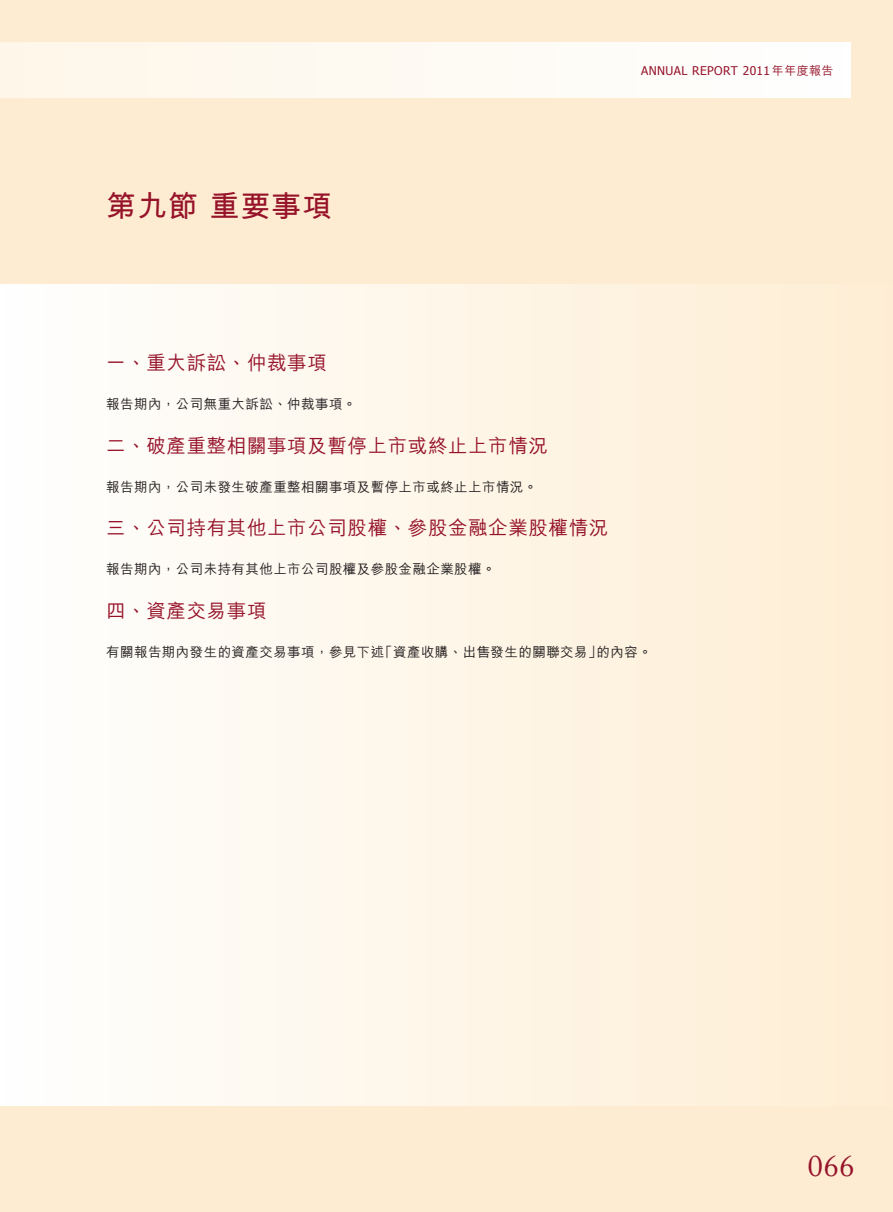
<style>
.page{position:relative;width:893px;height:1212px;background:#feecd2}
.page>*{position:absolute;margin:0;border:0;box-sizing:border-box;transform-origin:0 0}
.t1{font:700 30px "M Hei HK";letter-spacing:.03em;color:#96132a}
.t2{font:30px "Adobe Caslon";color:#96132a}
.t3{font:500 19.5px "M Hei HK";letter-spacing:.03em;color:#96132a}
.t4{font:500 13.5px "M Hei HK";letter-spacing:.03em;color:#231f20}
.t5{font:12px "Tahoma";letter-spacing:.03em;color:#96132a}
.s1{font-family:"M Hei HK";font-weight:500}
</style>
<div class="page">
<div style="left:0;top:285px;width:893px;height:821px;background:linear-gradient(to right,#fefefe,#feedd4)"></div>
<div style="left:0;top:43px;width:850px;height:55px;background:#fefaf3"></div>
<h1 class="t1" style="left:106px;top:184px;width:227px">第九節重要事項</h1>
<p class="t5" style="left:641px;top:62px;width:194px">ANNUAL REPORT 2011<span class="s1">年年度報告</span></p>
<h2 class="t3" style="left:106px;top:349px;width:222px">一、重大訴訟、仲裁事項</h2>
<p class="t4" style="left:106px;top:395px;width:252px">報告期內，公司無重大訴訟、仲裁事項。</p>
<h2 class="t3" style="left:106px;top:431px;width:443px">二、破產重整相關事項及暫停上市或終止上市情況</h2>
<p class="t4" style="left:106px;top:477px;width:433px">報告期內，公司未發生破產重整相關事項及暫停上市或終止上市情況。</p>
<h2 class="t3" style="left:106px;top:514px;width:504px">三、公司持有其他上市公司股權、參股金融企業股權情況</h2>
<p class="t4" style="left:106px;top:560px;width:391px">報告期內，公司未持有其他上市公司股權及參股金融企業股權。</p>
<h2 class="t3" style="left:106px;top:596px;width:162px">四、資產交易事項</h2>
<p class="t4" style="left:106px;top:642px;width:547px">有關報告期內發生的資產交易事項，參見下述「資產收購、出售發生的關聯交易」的內容。</p>
<h1 class="t2" style="left:808px;top:1148px;width:48px">066</h1>
</div>
